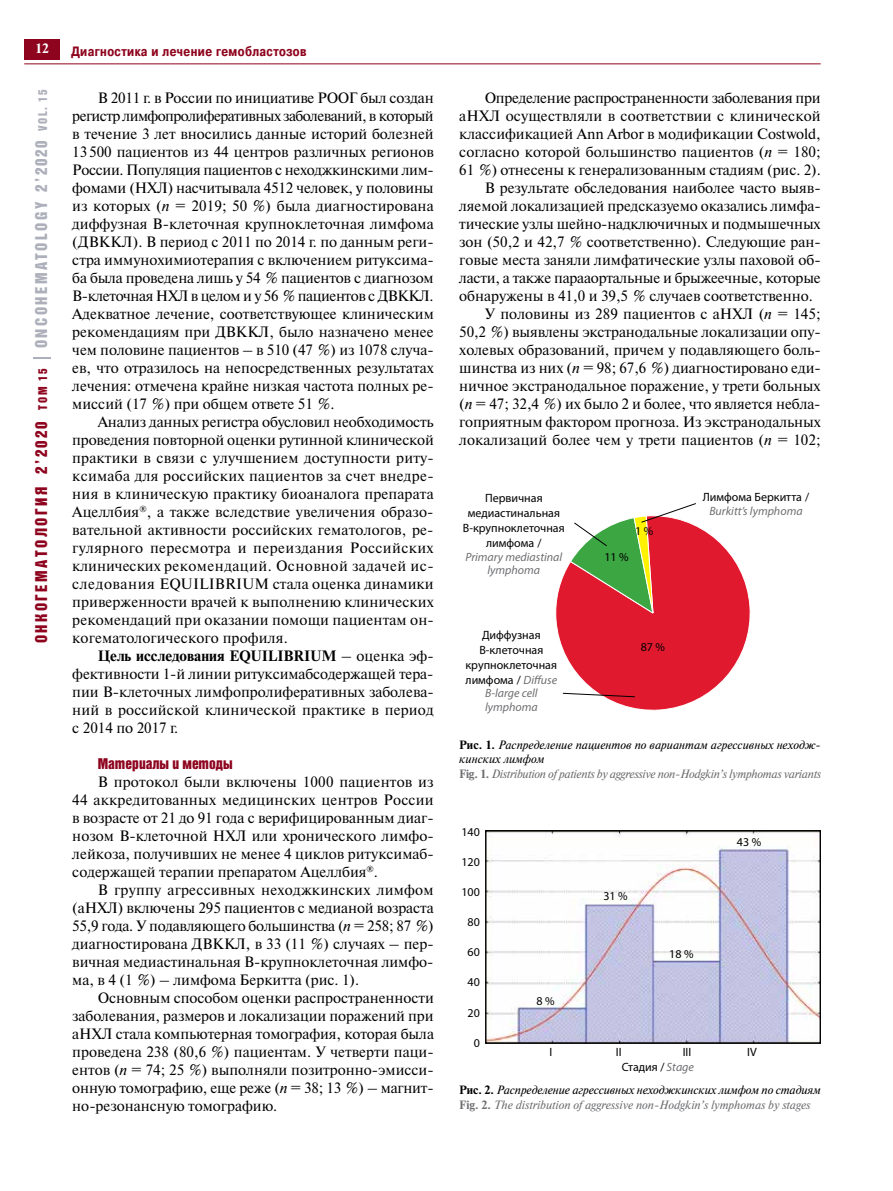
<style>
.page{position:relative;width:893px;height:1191px;background:#fff}
.page>*{position:absolute;margin:0;border:0;box-sizing:border-box;transform-origin:0 0}
.t1{font:16.5px "Bastion Kontrast Alt C";letter-spacing:.15em;color:#8e041e}
.t2{font:15px/18px "Newton C";color:#000;text-align:justify}
.t3{font:15px "Newton C";letter-spacing:-.02em;color:#000}
.t4{font:15px "Bastion Kontrast Alt C";color:#8e041e}
.t5{font:700 13.5px "Pragmatica Cond C";letter-spacing:.03em;color:#8e041e}
.t6{font:700 13.5px "Newton C";color:#fff}
.t7{font:12px/15px "Myriad Pro";color:#000;text-align:center}
.t8{font:italic 12px/14.4px "Newton C";color:#000}
.t9{font:italic 12px/14.4px "Newton C";letter-spacing:-.005em;color:#6d6e71}
.t10{font:italic 12px/13.5px "Myriad Pro";color:#6d6e71}
.s1{font-size:12.3px}
.s2{color:#adb0ba}
.s3{font-size:12.3px;color:#adb0ba}
.s4{font-style:italic}
.s5{font-weight:700}
.s6{font-style:italic;color:#6d6e71}
.s7{font-weight:700;font-style:normal}
.s8{font-weight:700;font-style:normal;color:#6d6e71}
.s9{color:#6d6e71}
.s10{font-weight:700;font-style:normal;color:#000}
.s11{color:#000}
</style>
<div class="page">
<hr style="left:24px;top:64px;width:797px;height:1px;background:#8e041e">
<div style="left:24px;top:39px;width:36px;height:20px;background:#8e041e"></div>
<svg style="left:33px;top:357px;width:18px;height:1px"></svg>
<svg style="left:555px;top:503px;width:196px;height:208px"></svg>
<img style="left:487px;top:832px;width:332px;height:209px">
<div style="left:485px;top:830px;width:336px;height:213px;border:1px solid #000"></div>
<p class="t6" style="left:35px;top:41px;width:15px">12</p>
<p class="t5" style="left:72px;top:43px;width:236px">Диагностика и лечение гемобластозов</p>
<p class="t1" style="left:33px;top:643px;width:555px;rotate:-90deg">ОНКОГЕМАТОЛОГИЯ 2’2020 <span class="s1">ТОМ 15</span> <span class="s2">ONCOHEMATOLOGY 2’2020</span> <span class="s3">VOL. 15</span></p>
<p class="t2" style="left:72px;top:89px;width:363px;text-indent:26px">В 2011 г. в России по инициативе РООГ был создан регистр лимфопролиферативных заболеваний, в который в течение 3 лет вносились данные историй болезней 13500 пациентов из 44 центров различных регионов России. Популяция пациентов с неходжкинскими лим&shy;фомами (НХЛ) насчитывала 4512 человек, у половины из которых (<span class="s4">n</span> = 2019; 50 %) была диагностирована диффузная В-клеточная крупноклеточная лимфома (ДВККЛ). В период с 2011 по 2014 г. по данным реги&shy;стра иммунохимиотерапия с включением ритуксима&shy;ба была проведена лишь у 54 % пациентов с диагнозом В-клеточная НХЛ в целом и у 56 % пациентов с ДВККЛ.<br>Адекватное лечение, соответствующее клиническим рекомендациям при ДВККЛ, было назначено менее чем половине пациентов – в 510 (47 %) из 1078 случа&shy;ев, что отразилось на непосредственных результатах лечения: отмечена крайне низкая частота полных ре&shy;миссий (17 %) при общем ответе 51 %.</p>
<p class="t2" style="left:72px;top:413px;width:363px;text-indent:26px">Анализ данных регистра обусловил необходимость проведения повторной оценки рутинной клинической практики в связи с улучшением доступности риту&shy;ксимаба для российских пациентов за счет внедре&shy;ния в клиническую практику биоаналога препарата Ацеллбия<sup>®</sup>, а также вследствие увеличения образо&shy;вательной активности российских гематологов, ре&shy;гулярного пересмотра и переиздания Российских клинических рекомендаций. Основной задачей ис&shy;следования EQUILIBRIUM стала оценка динамики приверженности врачей к выполнению клинических рекомендаций при оказании помощи пациентам он&shy;когематологического профиля.</p>
<p class="t2" style="left:72px;top:647px;width:363px;text-indent:26px"><span class="s5">Цель исследования EQUILIBRIUM</span> – оценка эф&shy;фективности 1‑й линии ритуксимабсодержащей тера&shy;пии B-клеточных лимфопролиферативных заболева&shy;ний в российской клинической практике в период с 2014 по 2017 г.</p>
<p class="t4" style="left:98px;top:756px;width:136px">Материалы и методы</p>
<p class="t2" style="left:72px;top:773px;width:363px;text-indent:26px">В протокол были включены 1000 пациентов из 44 аккредитованных медицинских центров России в возрасте от 21 до 91 года с верифицированным диаг&shy;нозом В-клеточной НХЛ или хронического лимфо&shy;лейкоза, получивших не менее 4 циклов ритуксимаб&shy;содержащей терапии препаратом Ацеллбия<sup>®</sup>.</p>
<p class="t2" style="left:72px;top:881px;width:363px;text-indent:26px">В группу агрессивных неходжкинских лимфом (аНХЛ) включены 295 пациентов с медианой возраста 55,9 года. У подавляющего большинства (<span class="s4">n</span> = 258; 87 %) диагностирована ДВККЛ, в 33 (11 %) случаях – пер&shy;вичная медиастинальная В-крупноклеточная лимфо&shy;ма, в 4 (1 %) – лимфома Беркитта (рис. 1).</p>
<p class="t2" style="left:72px;top:989px;width:363px;text-indent:26px">Основным способом оценки распространенности заболевания, размеров и локализации поражений при аНХЛ стала компьютерная томография, которая была проведена 238 (80,6 %) пациентам. У четверти паци&shy;ентов (<span class="s4">n</span> = 74; 25 %) выполняли позитронно-эмисси&shy;онную томографию, еще реже (<span class="s4">n</span> = 38; 13 %) – магнит&shy;но-резонансную томографию.</p>
<p class="t3" style="left:485px;top:90px;width:337px">Определение распространенности заболевания при</p>
<p class="t2" style="left:459px;top:107px;width:363px">аНХЛ осуществляли в соответствии с клинической</p>
<p class="t2" style="left:459px;top:125px;width:363px">классификацией Ann Arbor в модификации Costwold,</p>
<p class="t2" style="left:459px;top:143px;width:363px">согласно которой большинство пациентов (<span class="s4">n</span> = 180;</p>
<p class="t2" style="left:459px;top:161px;width:363px">61 %) отнесены к генерализованным стадиям (рис. 2).</p>
<p class="t2" style="left:485px;top:179px;width:337px">В результате обследования наиболее часто выяв-</p>
<p class="t2" style="left:459px;top:197px;width:363px">ляемой локализацией предсказуемо оказались лимфа-</p>
<p class="t2" style="left:459px;top:215px;width:363px">тические узлы шейно-надключичных и подмышечных</p>
<p class="t2" style="left:459px;top:233px;width:363px">зон (50,2 и 42,7 % соответственно). Следующие ран-</p>
<p class="t2" style="left:459px;top:251px;width:363px">говые места заняли лимфатические узлы паховой об-</p>
<p class="t2" style="left:459px;top:269px;width:363px">ласти, а также парааортальные и брыжеечные, которые</p>
<p class="t2" style="left:459px;top:287px;width:355px">обнаружены в 41,0 и 39,5 % случаев соответственно.</p>
<p class="t2" style="left:485px;top:305px;width:337px">У половины из 289 пациентов с аНХЛ (<span class="s4">n</span> = 145;</p>
<p class="t2" style="left:459px;top:323px;width:363px">50,2 %) выявлены экстранодальные локализации опу-</p>
<p class="t2" style="left:459px;top:341px;width:363px">холевых образований, причем у подавляющего боль-</p>
<p class="t2" style="left:459px;top:359px;width:363px">шинства из них (<span class="s4">n</span> = 98; 67,6 %) диагностировано еди-</p>
<p class="t2" style="left:459px;top:377px;width:363px">ничное экстранодальное поражение, у трети больных</p>
<p class="t2" style="left:459px;top:395px;width:363px">(<span class="s4">n</span> = 47; 32,4 %) их было 2 и более, что является небла-</p>
<p class="t2" style="left:459px;top:413px;width:363px">гоприятным фактором прогноза. Из экстранодальных</p>
<p class="t2" style="left:459px;top:431px;width:363px">локализаций более чем у трети пациентов (<span class="s4">n</span> = 102;</p>
<p class="t7" style="left:463px;top:490px;width:103px">Первичная медиастинальная<br>В-крупноклеточная лимфома /</p>
<p class="t10" style="left:465px;top:550px;width:98px;text-align:center">Primary mediastinal lymphoma</p>
<p class="t7" style="left:466px;top:627px;width:93px">Диффузная<br>В-клеточная крупноклеточная лимфома / <span class="s6">Diffuse</span></p>
<p class="t10" style="left:485px;top:686px;width:54px">B-large cell lymphoma</p>
<p class="t7" style="left:604px;top:549px;width:26px">11 %</p>
<p class="t7" style="left:635px;top:523px;width:20px">1 %</p>
<p class="t7" style="left:641px;top:639px;width:26px">87 %</p>
<p class="t7" style="left:703px;top:489px;width:108px">Лимфома Беркитта /</p>
<p class="t10" style="left:709px;top:504px;width:95px">Burkitt’s lymphoma</p>
<p class="t8" style="left:459px;top:737px;width:363px"><span class="s7">Рис. 1.</span> Распределение пациентов по вариантам агрессивных неходж&shy;кинских лимфом<br><span class="s8">Fig. 1.</span> <span class="s9">Distribution of patients by aggressive non-Hodgkin’s lymphomas variants</span></p>
<p class="t7" style="left:461px;top:824px;width:20px">140</p>
<p class="t7" style="left:461px;top:854px;width:20px">120</p>
<p class="t7" style="left:461px;top:884px;width:20px">100</p>
<p class="t7" style="left:468px;top:914px;width:14px">80</p>
<p class="t7" style="left:468px;top:944px;width:14px">60</p>
<p class="t7" style="left:468px;top:974px;width:14px">40</p>
<p class="t7" style="left:468px;top:1004px;width:14px">20</p>
<p class="t7" style="left:474px;top:1035px;width:8px">0</p>
<p class="t7" style="left:536px;top:992px;width:20px">8 %</p>
<p class="t7" style="left:603px;top:888px;width:26px">31 %</p>
<p class="t7" style="left:669px;top:946px;width:26px">18 %</p>
<p class="t7" style="left:737px;top:834px;width:26px">43 %</p>
<p class="t7" style="left:549px;top:1044px;width:4px">I</p>
<p class="t7" style="left:616px;top:1044px;width:7px">II</p>
<p class="t7" style="left:683px;top:1044px;width:10px">III</p>
<p class="t7" style="left:747px;top:1044px;width:11px">IV</p>
<p class="t7" style="left:622px;top:1059px;width:74px">Стадия / <span class="s6">Stage</span></p>
<p class="t9" style="left:459px;top:1083px;width:363px"><span class="s10">Рис. 2.</span> <span class="s11">Распределение агрессивных неходжкинских лимфом по стадиям<br></span><span class="s7">Fig. 2.</span> The distribution of aggressive non-Hodgkin’s lymphomas by stages</p>
</div>
